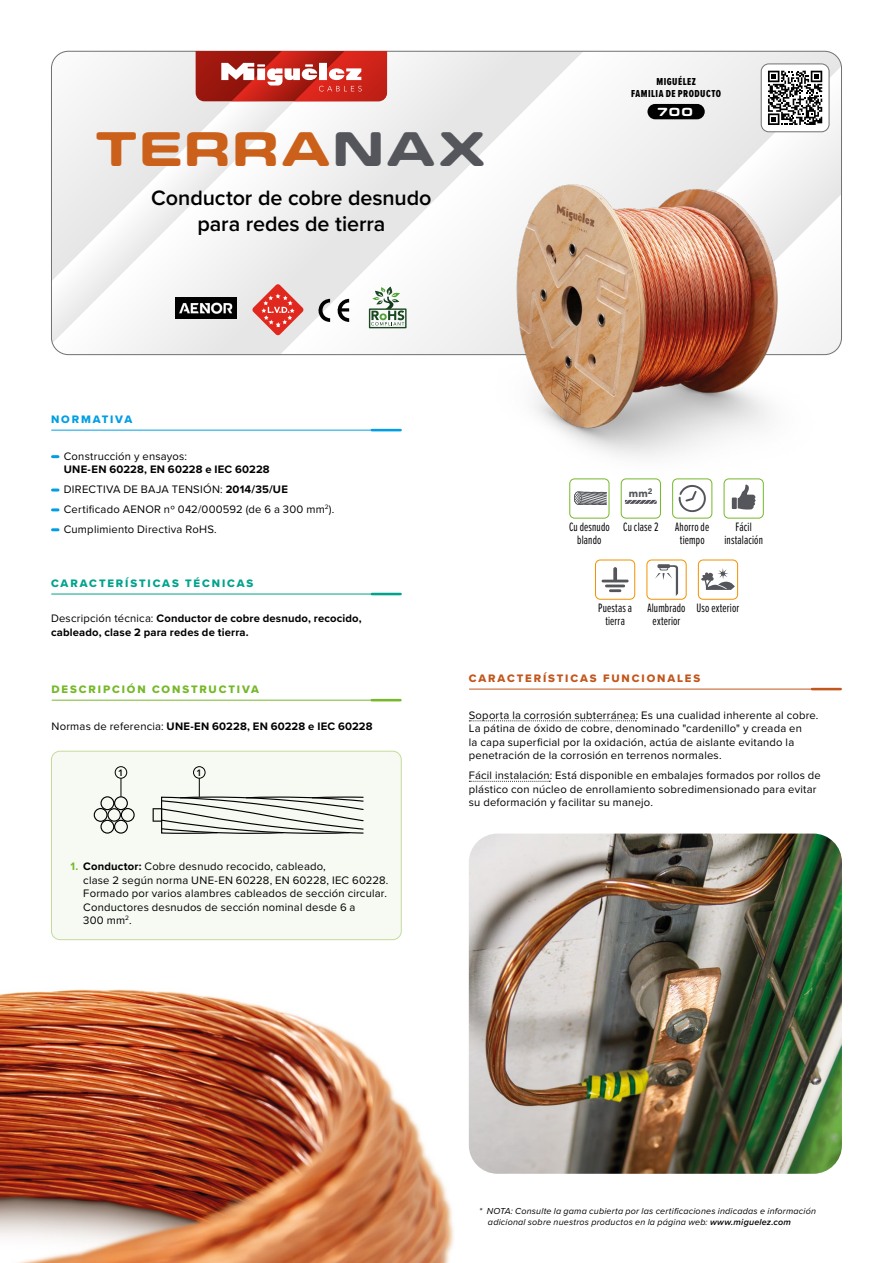
<style>
.page{position:relative;width:893px;height:1263px;background:#fff}
.page>*{position:absolute;margin:0;border:0;box-sizing:border-box;transform-origin:0 0}
.t1{font:700 49.8px "Eurostile Candy LT Pro X";letter-spacing:.04em;color:#cb601a}
.t2{font:600 21.6px/25.8px "Proxima Nova";color:#000;text-align:center}
.ICONOS-2021{font:12.6px/12.8px "Proxima Nova Ex Cn";letter-spacing:.015em;color:#000;text-align:center;scale:.89 1}
.FAMILIA-2021b{font:700 12px "Eurostile Candy LT Pro X";color:#fff}
.F-TEXT_FICHA{font:11.25px/13.5px "Proxima Nova";letter-spacing:.02em;color:#000}
.F-TEXT_FICHA-2{font:700 11.25px/13.5px "Proxima Nova";letter-spacing:.015em;color:#000}
.F-TEXT_FICHA_normativa{font:11.25px "Proxima Nova";letter-spacing:.02em;color:#000}
.F-TEXT_FICHA_normativa-2{font:700 11.25px/13.5px "Proxima Nova";letter-spacing:.02em;color:#000}
.HEADER-2021{font:11.25px "Proxima Nova Extrabld";letter-spacing:.17em;color:#c2571d}
.HEADER-2021-2{font:11.25px "Proxima Nova Extrabld";letter-spacing:.17em;color:#00a38c}
.HEADER-2021-3{font:11.25px "Proxima Nova Extrabld";letter-spacing:.17em;color:#76b82a}
.HEADER-2021-4{font:11.25px "Proxima Nova Extrabld";letter-spacing:.165em;color:#009fe3}
.t3{font:900 10.8px "Avenir";color:#54565b}
.FAMILIA_MIGUELEZ-2021b{font:10.5px "Proxima Nova Ex Cn Extrabld";letter-spacing:.045em;color:#000}
.t4{font:800 9.15px "Avenir";color:#000}
.NOTA_ABAJO_2021_b{font:italic 9px/10.8px "Proxima Nova";letter-spacing:.02em;color:#000}
.s1{color:#54565b}
.s2{font-weight:400}
.s3{font-weight:700}
.s4{font-weight:700;color:#76b82a}
.s5{font-weight:600}
</style>
<div class="page">
<img style="left:0;top:949px;width:469px;height:314px">
<svg style="left:51px;top:51px;width:147px;height:304px;fill:#f2f1f2"></svg>
<svg style="left:198px;top:53px;width:273px;height:300px;fill:#f1f1f1"></svg>
<svg style="left:471px;top:53px;width:110px;height:88px;fill:#e8e7e8"></svg>
<svg style="left:607px;top:51px;width:234px;height:90px;fill:#f2f2f2"></svg>
<svg style="left:196px;top:51px;width:191px;height:50px;background:#c23e36"></svg>
<div style="left:319px;top:63px;width:8px;height:17px;background:#fff"></div>
<div style="left:257px;top:68px;width:8px;height:12px;background:#fff"></div>
<div style="left:761px;top:64px;width:68px;height:68px;background:#fff;border-radius:8px"></div>
<svg style="left:768px;top:71px;width:54px;height:54px"></svg>
<div style="left:761px;top:63px;width:68px;height:69px;border:1px solid #717074;border-radius:8px"></div>
<svg style="left:337px;top:299px;width:12px;height:23px"></svg>
<svg style="left:318px;top:299px;width:12px;height:23px"></svg>
<div style="left:369px;top:308px;width:38px;height:20px;border:1px solid #1a4821"></div>
<svg style="left:371px;top:286px;width:33px;height:39px"></svg>
<svg style="left:252px;top:284px;width:52px;height:52px;background:#e6908b"></svg>
<img style="left:175px;top:298px;width:62px;height:20px">
<svg style="left:53px;top:455px;width:5px;height:3px"></svg>
<svg style="left:53px;top:488px;width:5px;height:3px"></svg>
<svg style="left:53px;top:508px;width:5px;height:3px"></svg>
<svg style="left:53px;top:528px;width:5px;height:3px"></svg>
<hr style="left:52px;top:430px;width:339px;height:1px;background:#009fe3">
<hr style="left:372px;top:429px;width:29px;height:2px;background:#009fe3">
<hr style="left:52px;top:594px;width:342px;height:1px;background:#00a38c">
<hr style="left:372px;top:593px;width:29px;height:2px;background:#00a38c">
<svg style="left:469px;top:720px;width:167px;height:1px"></svg>
<svg style="left:469px;top:781px;width:81px;height:1px"></svg>
<hr style="left:469px;top:689px;width:360px;height:1px;background:#c2571d">
<hr style="left:812px;top:688px;width:29px;height:2px;background:#c2571d">
<div style="left:51px;top:751px;width:350px;height:189px;background:#f7faf3;border-radius:9px"></div>
<div style="left:51px;top:751px;width:351px;height:189px;border:1px solid #c4db9b;border-radius:9px"></div>
<div style="left:193px;top:766px;width:12px;height:12px;border:1px solid #000;border-radius:50%"></div>
<svg style="left:121px;top:778px;width:1px;height:18px"></svg>
<div style="left:115px;top:766px;width:12px;height:12px;border:1px solid #000;border-radius:50%"></div>
<div style="left:114px;top:796px;width:14px;height:14px;border:1px solid #000;border-radius:50%"></div>
<div style="left:100px;top:796px;width:14px;height:14px;border:1px solid #000;border-radius:50%"></div>
<div style="left:121px;top:808px;width:14px;height:14px;border:1px solid #000;border-radius:50%"></div>
<svg style="left:107px;top:808px;width:14px;height:14px"></svg>
<div style="left:94px;top:808px;width:14px;height:14px;border:1px solid #000;border-radius:50%"></div>
<div style="left:114px;top:820px;width:14px;height:14px;border:1px solid #000;border-radius:50%"></div>
<div style="left:100px;top:820px;width:14px;height:14px;border:1px solid #000;border-radius:50%"></div>
<svg style="left:153px;top:778px;width:211px;height:56px"></svg>
<hr style="left:52px;top:700px;width:329px;height:1px;background:#76b82a">
<hr style="left:372px;top:699px;width:28px;height:2px;background:#76b82a">
<img style="left:469px;top:833px;width:373px;height:341px">
<div style="left:647px;top:104px;width:58px;height:15px;background:#000;border-radius:8px"></div>
<img style="left:459px;top:141px;width:383px;height:378px">
<svg style="left:602px;top:567px;width:27px;height:25px"></svg>
<div style="left:595px;top:559px;width:40px;height:41px;border:1px solid #f39200;border-radius:5px"></div>
<svg style="left:655px;top:564px;width:23px;height:32px"></svg>
<div style="left:646px;top:559px;width:41px;height:41px;border:1px solid #f39200;border-radius:5px"></div>
<svg style="left:701px;top:568px;width:34px;height:22px"></svg>
<div style="left:698px;top:559px;width:40px;height:41px;border:1px solid #f39200;border-radius:5px"></div>
<div style="left:621px;top:479px;width:39px;height:39px;background:#fff;border-radius:5px"></div>
<svg style="left:625px;top:500px;width:32px;height:4px"></svg>
<div style="left:621px;top:478px;width:40px;height:41px;border:1px solid #76b82a;border-radius:5px"></div>
<div style="left:673px;top:479px;width:39px;height:39px;background:#fff;border-radius:5px"></div>
<svg style="left:679px;top:485px;width:27px;height:28px"></svg>
<div style="left:672px;top:478px;width:40px;height:41px;border:1px solid #76b82a;border-radius:5px"></div>
<div style="left:724px;top:479px;width:39px;height:39px;background:#fff;border-radius:5px"></div>
<svg style="left:732px;top:485px;width:24px;height:25px"></svg>
<div style="left:724px;top:478px;width:40px;height:41px;border:1px solid #76b82a;border-radius:5px"></div>
<div style="left:570px;top:479px;width:39px;height:39px;background:#fff;border-radius:5px"></div>
<svg style="left:574px;top:491px;width:33px;height:14px"></svg>
<div style="left:569px;top:478px;width:40px;height:41px;border:1px solid #76b82a;border-radius:5px"></div>
<p class="t1" style="left:96px;top:122px;width:392px">TERRA<span class="s1">NAX</span></p>
<p class="t2" style="left:151px;top:185px;width:282px">Conductor de cobre desnudo para redes de tierra</p>
<p class="HEADER-2021-4" style="left:51px;top:411px;width:83px">NORMATIVA</p>
<p class="F-TEXT_FICHA_normativa-2" style="left:64px;top:449px;width:207px"><span class="s2">Construcción y ensayos:<br></span>UNE-EN 60228, EN 60228 e IEC 60228</p>
<p class="F-TEXT_FICHA_normativa" style="left:64px;top:481px;width:226px">DIRECTIVA DE BAJA TENSIÓN: <span class="s3">2014/35/UE</span></p>
<p class="F-TEXT_FICHA_normativa" style="left:64px;top:501px;width:272px">Certificado AENOR nº 042/000592 (de 6 a 300 mm<sup>2</sup>).</p>
<p class="F-TEXT_FICHA_normativa" style="left:64px;top:521px;width:155px">Cumplimiento Directiva RoHS.</p>
<p class="HEADER-2021-2" style="left:51px;top:575px;width:204px">CARACTERÍSTICAS TÉCNICAS</p>
<p class="F-TEXT_FICHA-2" style="left:51px;top:611px;width:312px"><span class="s2">Descripción técnica:</span> Conductor de cobre desnudo, recocido, cableado, clase 2 para redes de tierra.</p>
<p class="FAMILIA_MIGUELEZ-2021b" style="left:656px;top:74px;width:41px">MIGUÉLEZ</p>
<p class="FAMILIA_MIGUELEZ-2021b" style="left:631px;top:86px;width:91px">FAMILIA DE PRODUCTO</p>
<p class="FAMILIA-2021b" style="left:658px;top:105px;width:37px">700</p>
<p class="ICONOS-2021" style="left:569px;top:520px;width:47px">Cu desnudo blando</p>
<p class="t3" style="left:629px;top:484px;width:25px">mm<sup>2</sup></p>
<p class="ICONOS-2021" style="left:623px;top:520px;width:41px">Cu clase 2</p>
<p class="ICONOS-2021" style="left:675px;top:520px;width:40px">Ahorro de tiempo</p>
<p class="ICONOS-2021" style="left:724px;top:520px;width:45px">Fácil instalación</p>
<p class="ICONOS-2021" style="left:598px;top:601px;width:40px">Puestas a tierra</p>
<p class="ICONOS-2021" style="left:647px;top:601px;width:44px">Alumbrado</p>
<p class="ICONOS-2021" style="left:653px;top:614px;width:33px">exterior</p>
<p class="ICONOS-2021" style="left:697px;top:601px;width:49px">Uso exterior</p>
<p class="HEADER-2021-3" style="left:51px;top:681px;width:209px">DESCRIPCIÓN CONSTRUCTIVA</p>
<p class="F-TEXT_FICHA-2" style="left:51px;top:719px;width:323px"><span class="s2">Normas de referencia:</span> UNE-EN 60228, EN 60228 e IEC 60228</p>
<p class="t4" style="left:118px;top:765px;width:7px">1</p>
<p class="t4" style="left:197px;top:765px;width:7px">1</p>
<p class="F-TEXT_FICHA" style="left:83px;top:859px;width:307px;text-indent:-13px"><span class="s4">1.</span> <span class="s3">Conductor:</span> Cobre desnudo recocido, cableado,<br>clase 2 según norma UNE-EN 60228, EN 60228, IEC 60228.<br>Formado por varios alambres cableados de sección circular.<br>Conductores desnudos de sección nominal desde 6 a<br>300 mm<sup>2</sup>.</p>
<p class="HEADER-2021" style="left:469px;top:670px;width:233px">CARACTERÍSTICAS FUNCIONALES</p>
<p class="F-TEXT_FICHA" style="left:469px;top:708px;width:351px">Soporta la corrosión subterránea: Es una cualidad inherente al cobre.<br>La pátina de óxido de cobre, denominado "cardenillo" y creada en<br>la capa superficial por la oxidación, actúa de aislante evitando la penetración de la corrosión en terrenos normales.</p>
<p class="F-TEXT_FICHA" style="left:469px;top:768px;width:354px">Fácil instalación: Está disponible en embalajes formados por rollos de plástico con núcleo de enrollamiento sobredimensionado para evitar su deformación y facilitar su manejo.</p>
<p class="NOTA_ABAJO_2021_b" style="left:488px;top:1205px;width:330px;text-indent:-9px">* NOTA: Consulte la gama cubierta por las certificaciones indicadas e información adicional sobre nuestros productos en la página web: <span class="s5">www.miguelez.com</span></p>
</div>
